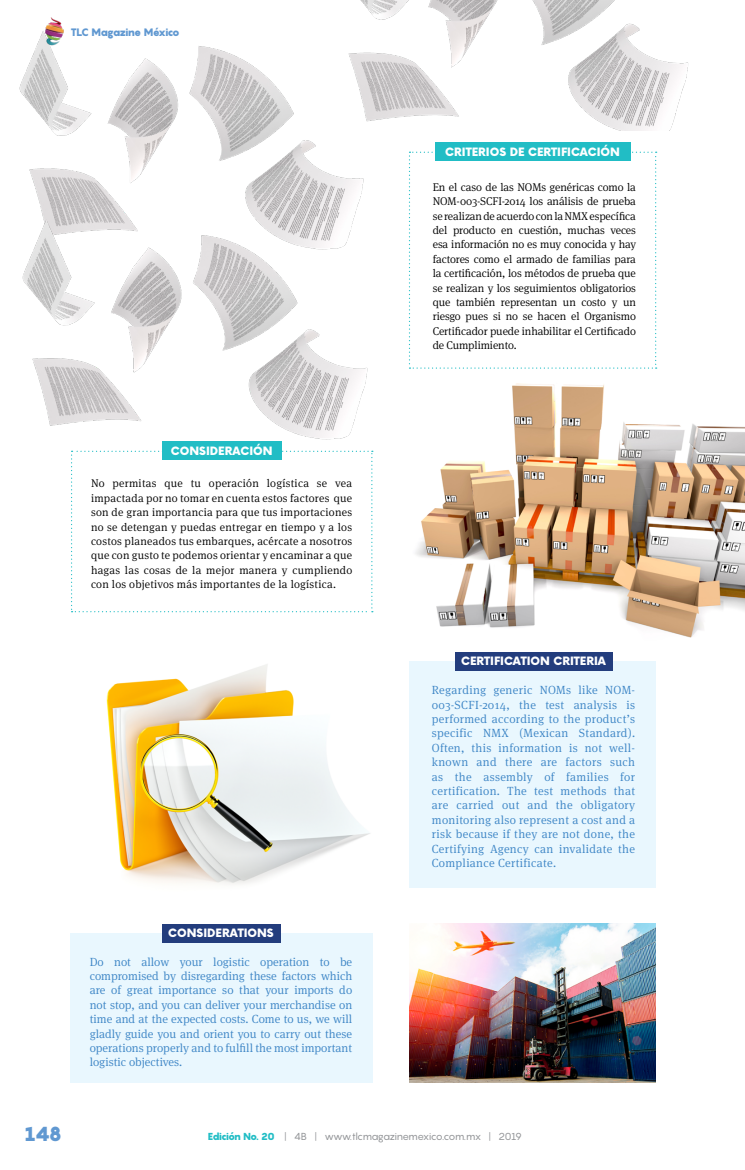
<style>
.page{position:relative;width:745px;height:1170px;background:#fff}
.page>*{position:absolute;margin:0;border:0;box-sizing:border-box;transform-origin:0 0}
.t1{font:900 20px "Pangram";color:#6098d1}
.t2{font:300 11.88px/14.4px "Meta Serif Pro";color:#3b84c5;text-align:justify}
.t3{font:300 11.25px/14.4px "Meta Serif Pro";letter-spacing:-.005em;color:#000;text-align:justify}
.t4{font:900 11.25px "Now";color:#fff}
.t5{font:900 10.62px "Pangram";letter-spacing:-.09em;color:#6098d1}
.t6{font:10px "Pangram";letter-spacing:-.06em;color:#939598}
.s1{font-weight:900;color:#21bdc5}
</style>
<div class="page">
<img style="left:354px;top:383px;width:390px;height:255px">
<div style="left:70px;top:932px;width:302px;height:150px;background:#e9f7fe"></div>
<div style="left:162px;top:923px;width:119px;height:19px;background:#233d7d"></div>
<div style="left:409px;top:661px;width:247px;height:226px;background:#e9f7fe"></div>
<img style="left:19px;top:39px;width:345px;height:176px">
<img style="left:331px;top:0;width:357px;height:131px">
<img style="left:22px;top:215px;width:356px;height:239px">
<svg style="left:408px;top:152px;width:248px;height:217px"></svg>
<img style="left:409px;top:923px;width:246px;height:159px">
<div style="left:434px;top:142px;width:196px;height:19px;background:#21bdc5"></div>
<svg style="left:71px;top:450px;width:301px;height:162px"></svg>
<div style="left:162px;top:441px;width:119px;height:19px;background:#21bdc5"></div>
<div style="left:455px;top:652px;width:157px;height:18px;background:#233d7d"></div>
<img style="left:106px;top:664px;width:264px;height:220px">
<img style="left:40px;top:17px;width:29px;height:29px">
<p class="t5" style="left:70px;top:25px;width:111px">TLC Magazine México</p>
<p class="t4" style="left:171px;top:443px;width:103px">CONSIDERACIÓN</p>
<p class="t3" style="left:91px;top:475px;width:262px">No permitas que tu operación logística se vea impactada por no tomar en cuenta estos factores que son de gran importancia para que tus importaciones no se detengan y puedas entregar en tiempo y a los costos planeados tus embarques, acércate a nosotros que con gusto te podemos orientar y encaminar a que hagas las cosas de la mejor manera y cumpliendo con los objetivos más importantes de la logística.</p>
<p class="t4" style="left:168px;top:924px;width:107px">CONSIDERATIONS</p>
<p class="t2" style="left:90px;top:953px;width:264px">Do not allow your logistic operation to be compromised by disregarding these factors which are of great importance so that your imports do not stop, and you can deliver your merchandise on time and at the expected costs. Come to us, we will gladly guide you and orient you to carry out these operations properly and to fulfill the most important logistic objectives.</p>
<p class="t4" style="left:445px;top:143px;width:176px">CRITERIOS DE CERTIFICACIÓN</p>
<p class="t3" style="left:432px;top:179px;width:205px">En el caso de las NOMs genéricas como la NOM-003-SCFI-2014 los análisis de prueba se realizan de acuerdo con la NMX específica del producto en cuestión, muchas veces esa información no es muy conocida y hay factores como el armado de familias para la certificación, los métodos de prueba que se realizan y los seguimientos obligatorios que también representan un costo y un riesgo pues si no se hacen el Organismo Certificador puede inhabilitar el Certificado de Cumplimiento.</p>
<p class="t4" style="left:460px;top:653px;width:146px">CERTIFICATION CRITERIA</p>
<p class="t2" style="left:431px;top:682px;width:205px">Regarding generic NOMs like NOM-003-SCFI-2014, the test analysis is performed according to the product’s specific NMX (Mexican Standard).<br>Often, this information is not well&shy;known and there are factors such as the assembly of families for certification. The test methods that are carried out and the obligatory monitoring also represent a cost and a risk because if they are not done, the Certifying Agency can invalidate the Compliance Certificate.</p>
<h1 class="t1" style="left:25px;top:1119px;width:39px">148</h1>
<p class="t6" style="left:207px;top:1129px;width:316px"><span class="s1">Edición No. 20</span> | 4B | www.tlcmagazinemexico.com.mx | 2019</p>
</div>
